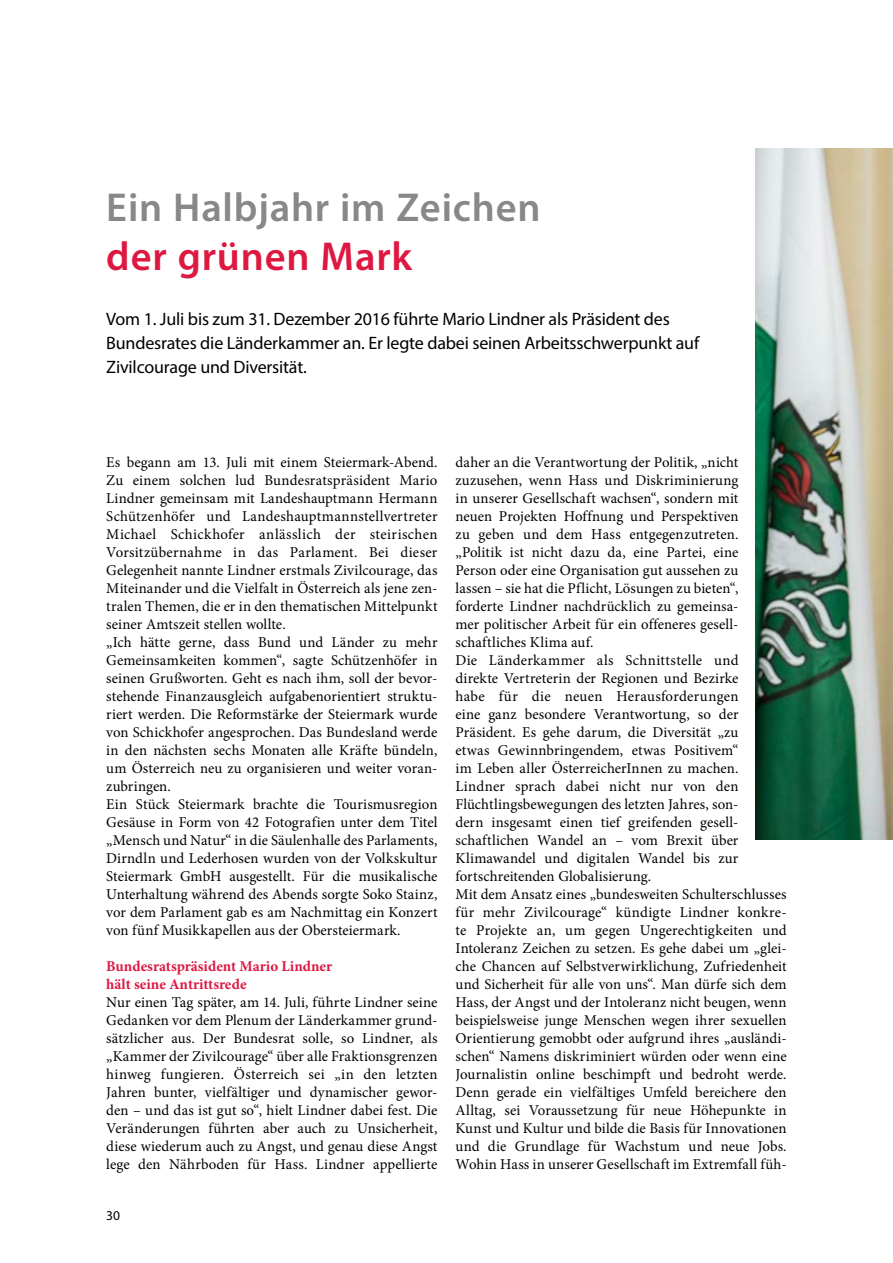
<style>
.page{position:relative;width:893px;height:1263px;background:#fff}
.page>*{position:absolute;margin:0;border:0;box-sizing:border-box;transform-origin:0 0}
.t1{font:600 40.5px/48.6px "Myriad Pro";letter-spacing:.02em;color:#87888a}
.t2{font:18px/24px "Myriad Pro";letter-spacing:-.01em;color:#000}
.t3{font:15px/18px "Minion Pro";letter-spacing:.005em;color:#000;text-align:justify}
.t4{font:700 15px/18px "Minion Pro";color:#dd1841}
.t5{font:13.5px "Myriad Pro";color:#000}
.s1{color:#dd1841}
</style>
<div class="page">
<img style="left:755px;top:149px;width:138px;height:690px">
<h1 class="t1" style="left:106px;top:182px;width:436px">Ein Halbjahr im Zeichen <span class="s1">der grünen Mark</span></h1>
<p class="t2" style="left:106px;top:307px;width:594px">Vom 1. Juli bis zum 31. Dezember 2016 führte Mario Lindner als Präsident des<br>Bundesrates die Länderkammer an. Er legte dabei seinen Arbeitsschwerpunkt auf<br>Zivilcourage und Diversität.</p>
<p class="t3" style="left:106px;top:453px;width:333px">Es begann am 13. Juli mit einem Steiermark-Abend.<br>Zu einem solchen lud Bundesratspräsident Mario Lindner gemeinsam mit Landeshauptmann Hermann Schützenhöfer und Landeshauptmannstellvertreter Michael Schickhofer anlässlich der steirischen Vorsitzübernahme in das Parlament. Bei dieser Gelegenheit nannte Lindner erstmals Zivilcourage, das Miteinander und die Vielfalt in Österreich als jene zen&shy;tralen Themen, die er in den thematischen Mittelpunkt seiner Amtszeit stellen wollte.</p>
<p class="t3" style="left:106px;top:633px;width:333px">„Ich hätte gerne, dass Bund und Länder zu mehr Gemeinsamkeiten kommen“, sagte Schützenhöfer in seinen Grußworten. Geht es nach ihm, soll der bevor&shy;stehende Finanzausgleich aufgabenorientiert struktu&shy;riert werden. Die Reformstärke der Steiermark wurde von Schickhofer angesprochen. Das Bundesland werde in den nächsten sechs Monaten alle Kräfte bündeln, um Österreich neu zu organisieren und weiter voran&shy;zubringen.</p>
<p class="t3" style="left:106px;top:795px;width:333px">Ein Stück Steiermark brachte die Tourismusregion Gesäuse in Form von 42 Fotografien unter dem Titel „Mensch und Natur“ in die Säulenhalle des Parlaments, Dirndln und Lederhosen wurden von der Volkskultur Steiermark GmbH ausgestellt. Für die musikalische Unterhaltung während des Abends sorgte Soko Stainz, vor dem Parlament gab es am Nachmittag ein Konzert von fünf Musikkapellen aus der Obersteiermark.</p>
<h2 class="t4" style="left:106px;top:957px;width:227px">Bundesratspräsident Mario Lindner hält seine Antrittsrede</h2>
<p class="t3" style="left:106px;top:993px;width:333px">Nur einen Tag später, am 14. Juli, führte Lindner seine Gedanken vor dem Plenum der Länderkammer grund&shy;sätzlicher aus. Der Bundesrat solle, so Lindner, als „Kammer der Zivilcourage“ über alle Fraktionsgrenzen hinweg fungieren. Österreich sei „in den letzten Jahren bunter, vielfältiger und dynamischer gewor&shy;den – und das ist gut so“, hielt Lindner dabei fest. Die Veränderungen führten aber auch zu Unsicherheit, diese wiederum auch zu Angst, und genau diese Angst lege den Nährboden für Hass. Lindner appellierte</p>
<p class="t5" style="left:106px;top:1207px;width:15px">30</p>
<p class="t3" style="left:455px;top:453px;width:284px">daher an die Verantwortung der Politik, „nicht zuzusehen, wenn Hass und Diskriminierung in unserer Gesellschaft wachsen“, sondern mit neuen Projekten Hoffnung und Perspektiven zu geben und dem Hass entgegenzutreten. „Politik ist nicht dazu da, eine Partei, eine Person oder eine Organisation gut aussehen zu lassen – sie hat die Pflicht, Lösungen zu bieten“, forderte Lindner nachdrücklich zu gemeinsa&shy;mer politischer Arbeit für ein offeneres gesell&shy;schaftliches Klima auf.</p>
<p class="t3" style="left:455px;top:651px;width:285px">Die Länderkammer als Schnittstelle und direkte Vertreterin der Regionen und Bezirke habe für die neuen Herausforderungen eine ganz besondere Verantwortung, so der Präsident. Es gehe darum, die Diversität „zu etwas Gewinnbringendem, etwas Positivem“ im Leben aller ÖsterreicherInnen zu machen.<br>Lindner sprach dabei nicht nur von den Flüchtlingsbewegungen des letzten Jahres, son&shy;dern insgesamt einen tief greifenden gesell&shy;schaftlichen Wandel an – vom Brexit über Klimawandel und digitalen Wandel bis zur fortschreitenden Globalisierung.</p>
<p class="t3" style="left:455px;top:885px;width:333px">Mit dem Ansatz eines „bundesweiten Schulterschlusses für mehr Zivilcourage“ kündigte Lindner konkre&shy;te Projekte an, um gegen Ungerechtigkeiten und Intoleranz Zeichen zu setzen. Es gehe dabei um „glei&shy;che Chancen auf Selbstverwirklichung, Zufriedenheit und Sicherheit für alle von uns“. Man dürfe sich dem Hass, der Angst und der Intoleranz nicht beugen, wenn beispielsweise junge Menschen wegen ihrer sexuellen Orientierung gemobbt oder aufgrund ihres „ausländi&shy;schen“ Namens diskriminiert würden oder wenn eine Journalistin online beschimpft und bedroht werde.<br>Denn gerade ein vielfältiges Umfeld bereichere den Alltag, sei Voraussetzung für neue Höhepunkte in Kunst und Kultur und bilde die Basis für Innovationen und die Grundlage für Wachstum und neue Jobs.<br>Wohin Hass in unserer Gesellschaft im Extremfall füh-</p>
</div>
